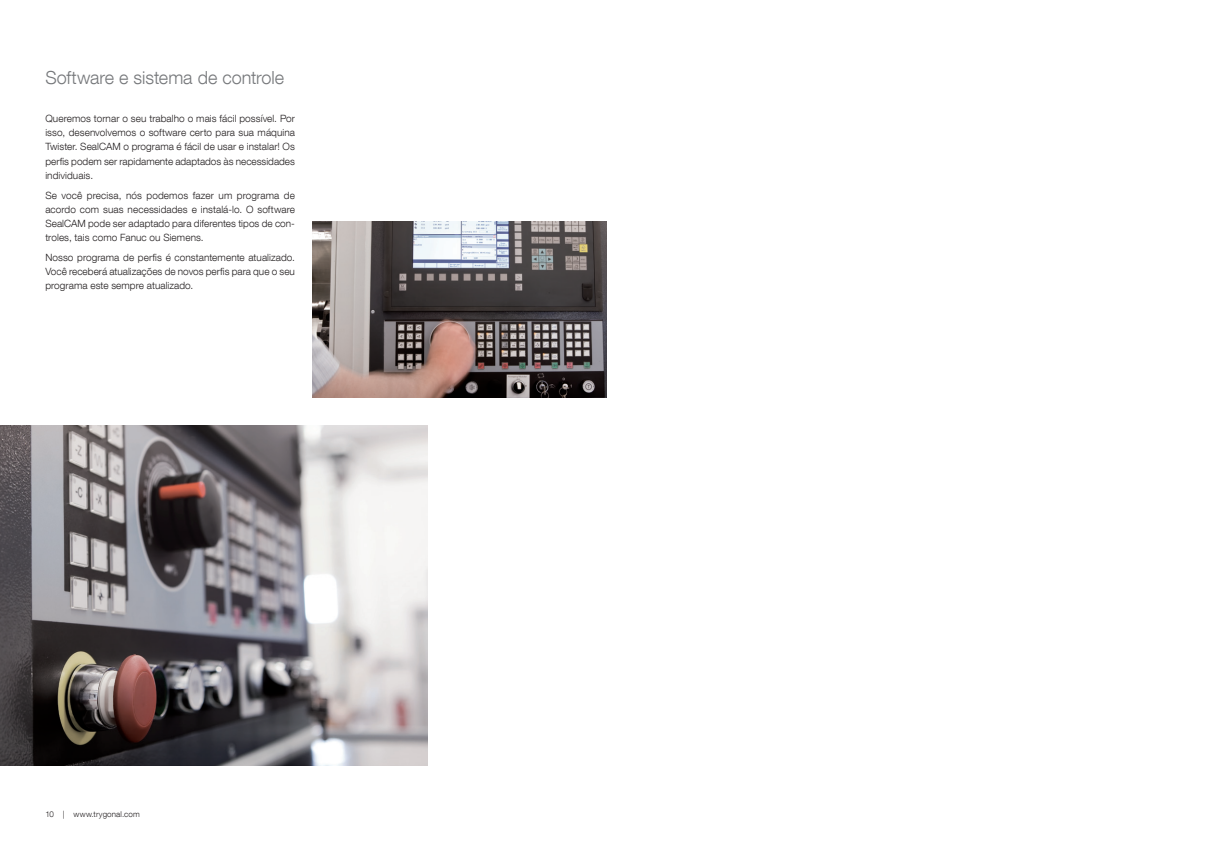
<style>
.page{position:relative;width:1214px;height:854px;background:#fff}
.page>*{position:absolute;margin:0;border:0;box-sizing:border-box;transform-origin:0 0}
.t1{font:300 18px "Helvetica Neue LT Com";color:#76787b}
.t2{font:300 10px/14.2px "Helvetica Neue LT Com";letter-spacing:.005em;color:#231f20;text-align:justify}
.t3{font:300 8px "Helvetica Neue LT Com";letter-spacing:.015em;color:#231f20}
</style>
<div class="page">
<img style="left:312px;top:221px;width:295px;height:176px">
<img style="left:0;top:425px;width:428px;height:340px">
<h1 class="t1" style="left:45px;top:66px;width:240px">Software e sistema de controle</h1>
<p class="t2" style="left:45px;top:111px;width:251px">Queremos tornar o seu trabalho o mais fácil possível. Por isso, desenvolvemos o software certo para sua máquina Twister. SealCAM o programa é fácil de usar e instalar! Os perfis podem ser rapidamente adaptados às necessidades individuais.</p>
<p class="t2" style="left:45px;top:188px;width:251px">Se você precisa, nós podemos fazer um programa de acordo com suas necessidades e instalá-lo. O software SealCAM pode ser adaptado para diferentes tipos de con&shy;troles, tais como Fanuc ou Siemens.</p>
<p class="t2" style="left:45px;top:250px;width:251px">Nosso programa de perfis é constantemente atualizado.<br>Você receberá atualizações de novos perfis para que o seu programa este sempre atualizado.</p>
<p class="t3" style="left:45px;top:809px;width:96px">10 | www.trygonal.com</p>
</div>
